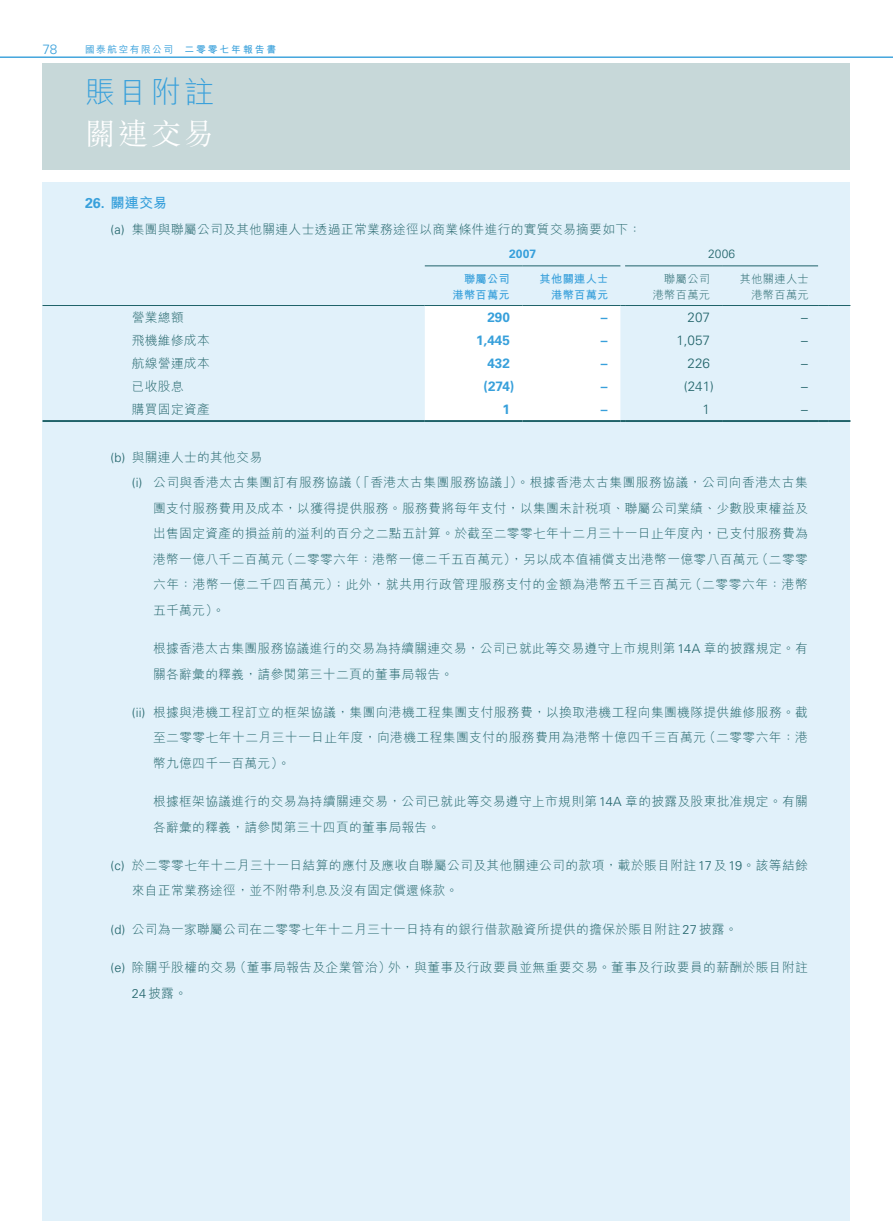
<style>
.page{position:relative;width:893px;height:1221px;background:#fff}
.page>*{position:absolute;margin:0;border:0;box-sizing:border-box;transform-origin:0 0}
.t1{font:300 30px "M Hei HK";color:#38a0db}
.t2{font:300 30px "M Sung HK";color:#fff}
.t3{font:700 14.25px "M Hei HK";color:#38a0db}
.t4{font:700 13.5px "Univers";color:#38a0db}
.t5{font:300 13.5px "Univers";color:#206369}
.t6{font:300 13.5px "Univers";color:#38a0db}
.t7{font:300 12.75px/25.5px "M Hei HK";letter-spacing:.025em;color:#206369}
.t8{font:300 12.75px "M Hei HK";letter-spacing:.045em;color:#206369}
.t9{font:700 12px "Univers";color:#38a0db}
.t10{font:300 12px "Univers";color:#206369}
.t11{font:700 11.25px/16.5px "M Hei HK";letter-spacing:.025em;color:#38a0db;text-align:right}
.t12{font:300 11.25px/16.5px "M Hei HK";letter-spacing:.025em;color:#206369;text-align:right}
.t13{font:500 9.75px "M Hei HK";letter-spacing:.15em;color:#38a0db}
.s1{font-weight:700}
.s2{font-family:"Univers"}
.s3{font-family:"M Hei HK Format"}
</style>
<div class="page">
<div style="left:43px;top:64px;width:807px;height:106px;background:#c7d8d9"></div>
<div style="left:43px;top:183px;width:807px;height:1037px;background:#e1f1fa"></div>
<hr style="left:425px;top:265px;width:98px;height:1px;background:#206369">
<hr style="left:523px;top:265px;width:97px;height:1px;background:#206369">
<hr style="left:625px;top:265px;width:98px;height:1px;background:#206369">
<hr style="left:723px;top:265px;width:95px;height:1px;background:#206369">
<hr style="left:43px;top:305px;width:382px;height:1px;background:#206369">
<hr style="left:625px;top:305px;width:98px;height:1px;background:#206369">
<hr style="left:723px;top:305px;width:95px;height:1px;background:#206369">
<svg style="left:818px;top:305px;width:32px;height:1px"></svg>
<hr style="left:43px;top:420px;width:382px;height:2px;background:#206369">
<div style="left:425px;top:305px;width:200px;height:117px;background:#fff"></div>
<hr style="left:625px;top:420px;width:98px;height:2px;background:#206369">
<hr style="left:723px;top:420px;width:95px;height:2px;background:#206369">
<svg style="left:818px;top:420px;width:11px;height:2px"></svg>
<hr style="left:829px;top:420px;width:21px;height:2px;background:#206369">
<hr style="left:0;top:57px;width:893px;height:1px;background:#38a0db">
<p class="t6" style="left:43px;top:41px;width:16px">78</p>
<p class="t13" style="left:85px;top:42px;width:193px">國泰航空有限公司 <span class="s1">二零零七年報告書</span></p>
<h1 class="t1" style="left:85px;top:71px;width:130px">賬目附註</h1>
<h1 class="t2" style="left:85px;top:113px;width:130px">關連交易</h1>
<p class="t3" style="left:85px;top:193px;width:84px"><span class="s2">26.</span> 關連交易</p>
<p class="t7" style="left:111px;top:216px;width:532px"><span class="s2">(a)</span> 集團與聯屬公司及其他關連人士透過正常業務途徑以商業條件進行的實質交易摘要如下：</p>
<p class="t9" style="left:509px;top:247px;width:28px">2007</p>
<p class="t10" style="left:708px;top:246px;width:28px">2006</p>
<p class="t11" style="left:452px;top:269px;width:59px">聯屬公司港幣百萬元</p>
<p class="t11" style="left:540px;top:269px;width:70px">其他關連人士港幣百萬元</p>
<p class="t12" style="left:653px;top:270px;width:59px">聯屬公司港幣百萬元</p>
<p class="t12" style="left:740px;top:270px;width:70px">其他關連人士港幣百萬元</p>
<p class="t7" style="left:132px;top:304px;width:53px">營業總額</p>
<p class="t4" style="left:487px;top:309px;width:24px">290</p>
<p class="t4" style="left:601px;top:309px;width:8px">–</p>
<p class="t5" style="left:688px;top:309px;width:24px">207</p>
<p class="t5" style="left:801px;top:309px;width:8px">–</p>
<p class="t7" style="left:132px;top:327px;width:80px">飛機維修成本</p>
<p class="t4" style="left:476px;top:332px;width:35px">1,445</p>
<p class="t4" style="left:601px;top:332px;width:8px">–</p>
<p class="t5" style="left:676px;top:332px;width:35px">1,057</p>
<p class="t5" style="left:801px;top:332px;width:8px">–</p>
<p class="t7" style="left:132px;top:350px;width:80px">航線營運成本</p>
<p class="t4" style="left:487px;top:355px;width:24px">432</p>
<p class="t4" style="left:601px;top:355px;width:8px">–</p>
<p class="t5" style="left:688px;top:355px;width:24px">226</p>
<p class="t5" style="left:801px;top:355px;width:8px">–</p>
<p class="t7" style="left:132px;top:373px;width:53px">已收股息</p>
<p class="t4" style="left:484px;top:378px;width:32px">(274)</p>
<p class="t4" style="left:601px;top:378px;width:8px">–</p>
<p class="t5" style="left:684px;top:378px;width:32px">(241)</p>
<p class="t5" style="left:801px;top:378px;width:8px">–</p>
<p class="t7" style="left:132px;top:396px;width:80px">購買固定資產</p>
<p class="t4" style="left:502px;top:401px;width:9px">1</p>
<p class="t4" style="left:601px;top:401px;width:8px">–</p>
<p class="t5" style="left:703px;top:401px;width:9px">1</p>
<p class="t5" style="left:801px;top:401px;width:8px">–</p>
<p class="t7" style="left:111px;top:443px;width:153px"><span class="s2">(b)</span> 與關連人士的其他交易</p>
<p class="t7" style="left:132px;top:469px;width:678px"><span class="s2">(i)</span> 公司與香港太古集團訂有服務協議（「香港太古集團服務協議」）。根據香港太古集團服務協議，公司向香港太古集</p>
<p class="t7" style="left:153px;top:494px;width:656px">團支付服務費用及成本，以獲得提供服務。服務費將每年支付，以集團未計稅項、聯屬公司業績、少數股東權益及</p>
<p class="t7" style="left:153px;top:520px;width:656px">出售固定資產的損益前的溢利的百分之二點五計算。於截至二零零七年十二月三十一日止年度內，已支付服務費為</p>
<p class="t7" style="left:153px;top:545px;width:656px">港幣一億八千二百萬元（二零零六年：港幣一億二千五百萬元），另以成本值補償支出港幣一億零八百萬元（二零零</p>
<p class="t8" style="left:153px;top:575px;width:656px">六年：港幣一億二千四百萬元）；此外，就共用行政管理服務支付的金額為港幣五千三百萬元（二零零六年：港幣</p>
<p class="t7" style="left:153px;top:596px;width:73px">五千萬元）。</p>
<p class="t7" style="left:153px;top:635px;width:656px">根據香港太古集團服務協議進行的交易為持續關連交易，公司已就此<span class="s3">等</span>交易遵守上市規則第<span class="s2">14A</span> 章的披露規定。有關各辭彙的釋義，請參閱第三十二頁的董事局報告。</p>
<p class="t7" style="left:153px;top:699px;width:656px;text-align:justify;text-indent:-21px"><span class="s2">(ii)</span> 根據與港機工程訂立的框架協議，集團向港機工程集團支付服務費，以換取港機工程向集團機隊提供維修服務。截至二零零七年十二月三十一日止年度，向港機工程集團支付的服務費用為港幣十億四千三百萬元（二零零六年：港幣九億四千一百萬元）。</p>
<p class="t7" style="left:153px;top:788px;width:656px">根據框架協議進行的交易為持續關連交易，公司已就此<span class="s3">等</span>交易遵守上市規則第<span class="s2">14A</span> 章的披露及股東批准規定。有關各辭彙的釋義，請參閱第三十四頁的董事局報告。</p>
<p class="t7" style="left:132px;top:852px;width:678px;text-indent:-21px"><span class="s2">(c)</span> 於二零零七年十二月三十一日結算的應付及應收自聯屬公司及其他關連公司的款項，載於賬目附註<span class="s2">17</span>及<span class="s2">19</span>。該<span class="s3">等</span>結餘來自正常業務途徑，並不附帶利息及沒有固定償還條款。</p>
<p class="t7" style="left:111px;top:915px;width:629px"><span class="s2">(d)</span> 公司為一家聯屬公司在二零零七年十二月三十一日持有的銀行借款融資所提供的擔保於賬目附註<span class="s2">27</span>披露。</p>
<p class="t7" style="left:132px;top:954px;width:678px;text-indent:-21px"><span class="s2">(e)</span> 除關乎股權的交易（董事局報告及企業管治）外，與董事及行政要員並無重要交易。董事及行政要員的薪酬於賬目附註<br><span class="s2">24</span>披露。</p>
</div>
